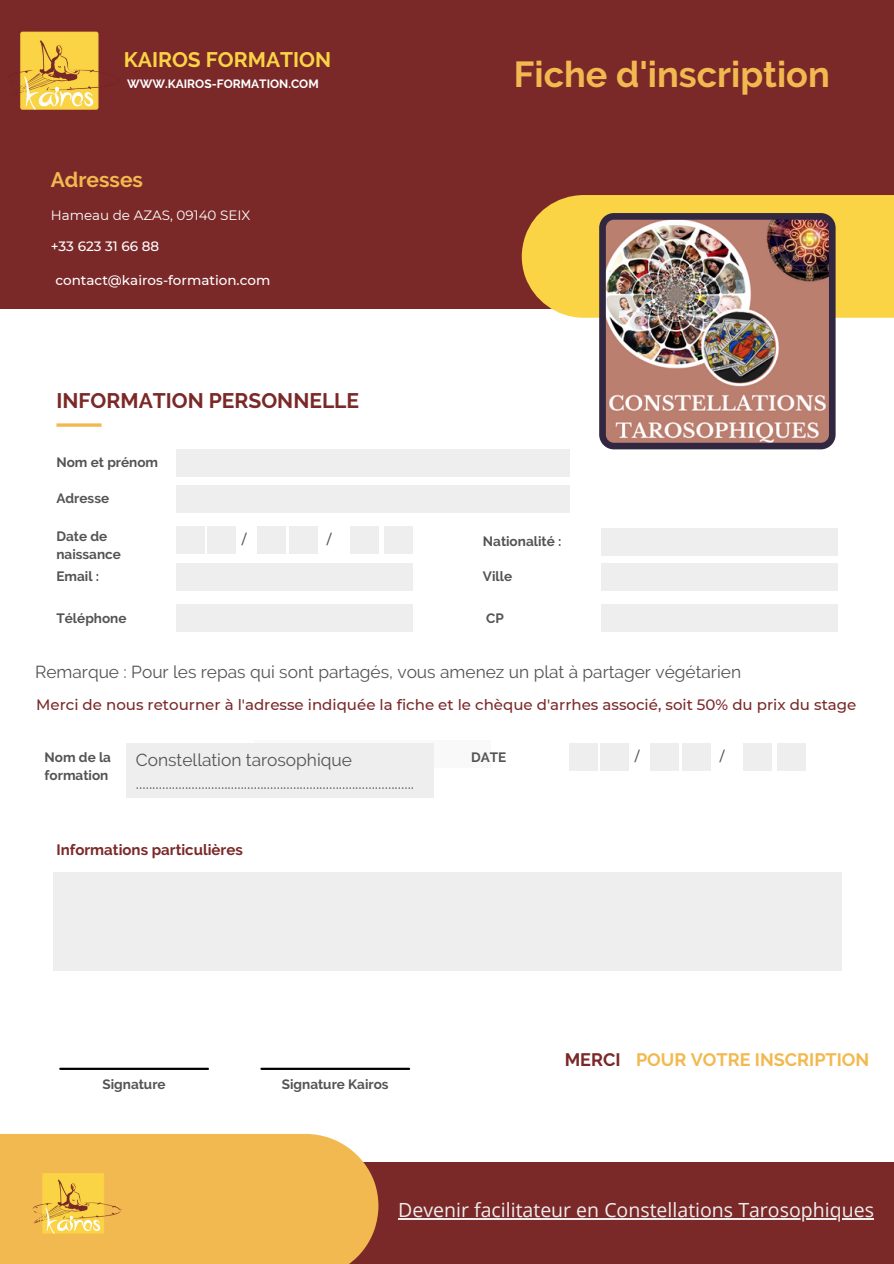
<style>
.page{position:relative;width:894px;height:1264px;background:#fff}
.page>*{position:absolute;margin:0;border:0;box-sizing:border-box;transform-origin:0 0}
.t1{font:700 36px "Raleway";color:#f2b950}
.t2{font:700 21px "Raleway";color:#7a2928}
.t3{font:700 21px "Raleway";color:#fad445}
.t4{font:700 21px "Raleway";color:#f2b950}
.t5{font:19.5px "Open Sans";color:#efeeef}
.t6{font:700 18px "Raleway";color:#f2b950}
.t7{font:17.25px/23.7px "Raleway";color:#545454}
.t8{font:500 15px "Montserrat";color:#7a2928}
.t9{font:700 15px "Raleway";color:#7a2928}
.t10{font:700 13.5px/18px "Raleway";color:#545454}
.t11{font:500 13.5px "Montserrat";color:#fff}
.t12{font:13.5px "Montserrat";color:#fff}
.t13{font:500 13.5px "Montserrat";color:#545454}
.t14{font:700 12px "Raleway";color:#fff}
.s1{color:#7a2928}
</style>
<div class="page">
<div style="left:53px;top:872px;width:788px;height:98px;background:#efeeef"></div>
<div style="left:0;top:0;width:893px;height:309px;background:#7a2928"></div>
<svg style="left:521px;top:195px;width:372px;height:123px;fill:#fad445"></svg>
<hr style="left:60px;top:1067px;width:148px;height:2px;background:#000">
<hr style="left:261px;top:1067px;width:148px;height:2px;background:#000">
<div style="left:0;top:1161px;width:893px;height:102px;background:#7a2928"></div>
<div style="left:0;top:1134px;width:378px;height:129px;background:#f2b950"></div>
<div style="left:176px;top:449px;width:393px;height:27px;background:#efeeef"></div>
<div style="left:176px;top:485px;width:393px;height:27px;background:#efeeef"></div>
<div style="left:176px;top:563px;width:236px;height:27px;background:#efeeef"></div>
<div style="left:176px;top:605px;width:236px;height:27px;background:#efeeef"></div>
<div style="left:601px;top:528px;width:236px;height:27px;background:#efeeef"></div>
<div style="left:601px;top:563px;width:236px;height:27px;background:#efeeef"></div>
<div style="left:601px;top:605px;width:236px;height:27px;background:#efeeef"></div>
<div style="left:254px;top:740px;width:236px;height:27px;background:#f9f9f9"></div>
<svg style="left:56px;top:423px;width:45px;height:4px"></svg>
<img style="left:599px;top:213px;width:236px;height:236px">
<div style="left:176px;top:526px;width:28px;height:27px;background:#efeeef"></div>
<div style="left:208px;top:526px;width:28px;height:27px;background:#efeeef"></div>
<div style="left:257px;top:526px;width:28px;height:27px;background:#efeeef"></div>
<div style="left:289px;top:526px;width:28px;height:27px;background:#efeeef"></div>
<div style="left:384px;top:526px;width:28px;height:27px;background:#efeeef"></div>
<div style="left:350px;top:526px;width:28px;height:27px;background:#efeeef"></div>
<img style="left:20px;top:31px;width:100px;height:79px">
<div style="left:127px;top:743px;width:307px;height:54px;background:#efeeef"></div>
<div style="left:569px;top:743px;width:28px;height:27px;background:#efeeef"></div>
<div style="left:600px;top:743px;width:28px;height:27px;background:#efeeef"></div>
<div style="left:650px;top:743px;width:28px;height:27px;background:#efeeef"></div>
<div style="left:682px;top:743px;width:28px;height:27px;background:#efeeef"></div>
<div style="left:777px;top:743px;width:28px;height:27px;background:#efeeef"></div>
<div style="left:743px;top:743px;width:28px;height:27px;background:#efeeef"></div>
<hr style="left:398px;top:1217px;width:475px;height:1px;background:#efeeef">
<img style="left:32px;top:1170px;width:90px;height:66px">
<p class="t3" style="left:124px;top:47px;width:209px">KAIROS FORMATION</p>
<p class="t14" style="left:127px;top:76px;width:193px">WWW.KAIROS-FORMATION.COM</p>
<p class="t4" style="left:51px;top:167px;width:94px">Adresses</p>
<p class="t12" style="left:51px;top:207px;width:201px">Hameau de AZAS, 09140 SEIX</p>
<p class="t11" style="left:51px;top:238px;width:110px">+33 623 31 66 88</p>
<p class="t11" style="left:55px;top:272px;width:216px">contact@kairos-formation.com</p>
<p class="t2" style="left:56px;top:388px;width:304px">INFORMATION PERSONNELLE</p>
<p class="t10" style="left:56px;top:453px;width:103px">Nom et prénom</p>
<p class="t10" style="left:56px;top:489px;width:54px">Adresse</p>
<p class="t10" style="left:56px;top:527px;width:66px">Date de naissance</p>
<p class="t10" style="left:56px;top:567px;width:44px">Email :</p>
<p class="t10" style="left:56px;top:609px;width:72px">Téléphone</p>
<p class="t13" style="left:242px;top:531px;width:6px">/</p>
<p class="t13" style="left:327px;top:531px;width:6px">/</p>
<h1 class="t1" style="left:514px;top:53px;width:317px">Fiche d'inscription</h1>
<p class="t10" style="left:483px;top:532px;width:80px">Nationalité :</p>
<p class="t10" style="left:483px;top:567px;width:31px">Ville</p>
<p class="t10" style="left:486px;top:609px;width:19px">CP</p>
<p class="t7" style="left:35px;top:660px;width:707px">Remarque : Pour les repas qui sont partagés, vous amenez un plat à partager végétarien</p>
<p class="t8" style="left:36px;top:695px;width:821px">Merci de nous retourner à l'adresse indiquée la fiche et le chèque d'arrhes associé, soit 50% du prix du stage</p>
<p class="t7" style="left:136px;top:747px;width:280px">Constellation tarosophique .....................................................................................</p>
<p class="t13" style="left:634px;top:748px;width:6px">/</p>
<p class="t13" style="left:719px;top:748px;width:6px">/</p>
<p class="t10" style="left:45px;top:748px;width:68px">Nom de la formation</p>
<p class="t10" style="left:471px;top:748px;width:37px">DATE</p>
<p class="t9" style="left:56px;top:840px;width:188px">Informations particulières</p>
<p class="t10" style="left:102px;top:1075px;width:65px">Signature</p>
<p class="t10" style="left:282px;top:1075px;width:108px">Signature Kairos</p>
<p class="t6" style="left:564px;top:1049px;width:306px"><span class="s1">MERCI</span> POUR VOTRE INSCRIPTION</p>
<p class="t5" style="left:398px;top:1195px;width:477px">Devenir facilitateur en Constellations Tarosophiques</p>
</div>
